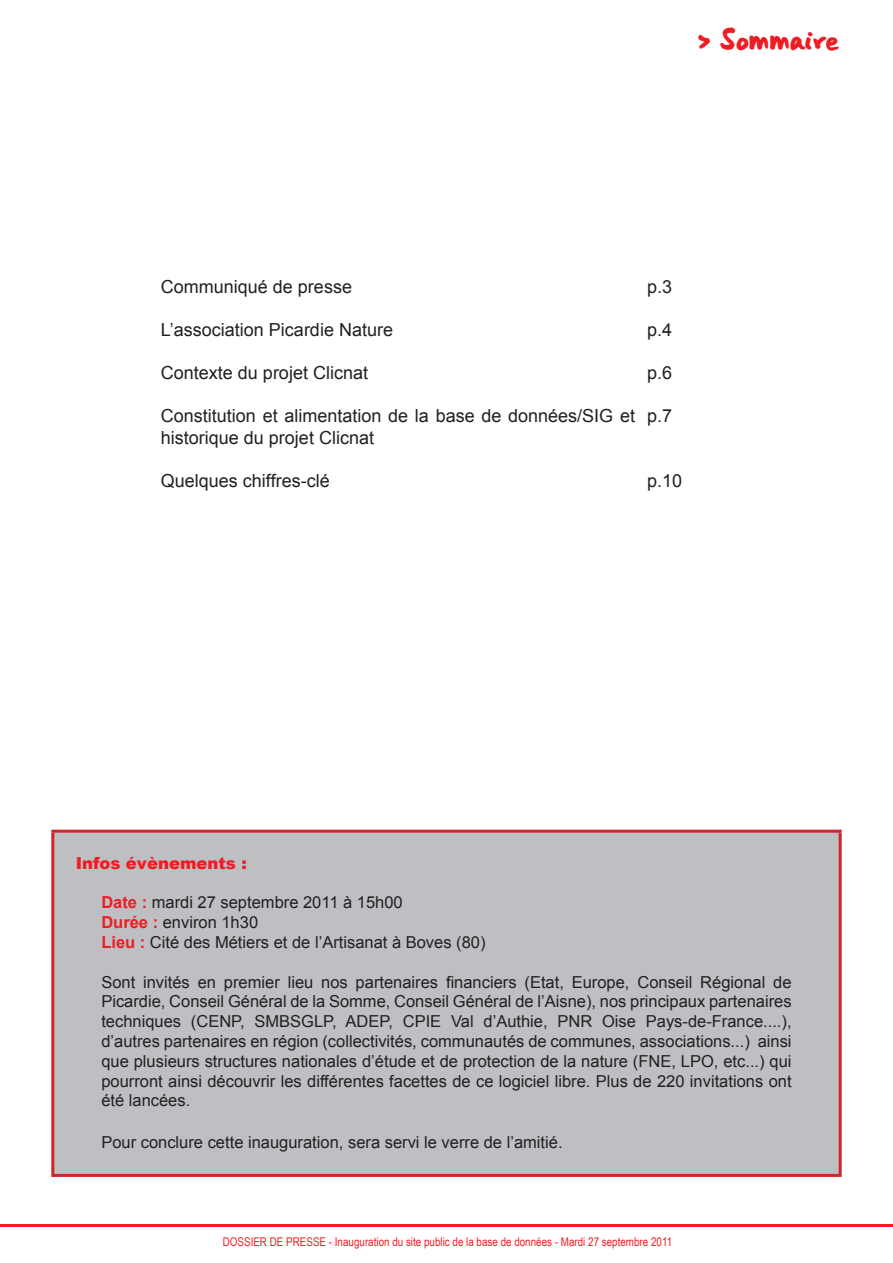
<style>
.page{position:relative;width:893px;height:1263px;background:#fff}
.page>*{position:absolute;margin:0;border:0;box-sizing:border-box;transform-origin:0 0}
.t1{font:22.5px "Gorri Sans";color:#ee1d23}
.t2{font:18px/21.6px "Arial";color:#231f20}
.t3{font:16.5px/19.8px "Arial";color:#231f20;text-align:justify}
.t4{font:900 16.5px "Arial";color:#ee1d23}
.t5{font:12px "Arial Narrow";color:#ee1d23}
.s1{font-weight:700;color:#ee1d23}
</style>
<div class="page">
<hr style="left:0;top:1225px;width:893px;height:2px;background:#ee1d23">
<div style="left:53px;top:831px;width:787px;height:344px;background:#bebfc2"></div>
<hr style="left:51px;top:830px;width:791px;height:3px;background:#d1232a">
<hr style="left:51px;top:833px;width:3px;height:341px;background:#d1232a">
<hr style="left:839px;top:833px;width:3px;height:341px;background:#d1232a">
<hr style="left:51px;top:1174px;width:791px;height:3px;background:#d1232a">
<p class="t1" style="left:698px;top:22px;width:143px">&gt; Sommaire</p>
<p class="t2" style="left:161px;top:276px;width:193px">Communiqué de presse</p>
<p class="t2" style="left:161px;top:319px;width:234px">L’association Picardie Nature</p>
<p class="t2" style="left:161px;top:362px;width:209px">Contexte du projet Clicnat</p>
<p class="t2" style="left:161px;top:405px;width:476px">Constitution et alimentation de la base de données/SIG et historique du projet Clicnat</p>
<p class="t2" style="left:161px;top:470px;width:170px">Quelques chiffres-clé</p>
<p class="t2" style="left:647px;top:276px;width:27px">p.3</p>
<p class="t2" style="left:647px;top:319px;width:27px">p.4</p>
<p class="t2" style="left:647px;top:362px;width:27px">p.6</p>
<p class="t2" style="left:647px;top:405px;width:27px">p.7</p>
<p class="t2" style="left:647px;top:470px;width:37px">p.10</p>
<p class="t4" style="left:76px;top:851px;width:173px">Infos évènements :</p>
<p class="t3" style="left:101px;top:893px;width:303px"><span class="s1">Date :</span> mardi 27 septembre 2011 à 15h00</p>
<p class="t3" style="left:101px;top:913px;width:158px"><span class="s1">Durée :</span> environ 1h30</p>
<p class="t3" style="left:101px;top:932px;width:386px"><span class="s1">Lieu :</span> Cité des Métiers et de l’Artisanat à Boves (80)</p>
<p class="t3" style="left:101px;top:972px;width:692px">Sont invités en premier lieu nos partenaires financiers (Etat, Europe, Conseil Régional de Picardie, Conseil Général de la Somme, Conseil Général de l’Aisne), nos principaux partenaires techniques (CENP, SMBSGLP, ADEP, CPIE Val d’Authie, PNR Oise Pays-de-France....), d’autres partenaires en région (collectivités, communautés de communes, associations...) ainsi que plusieurs structures nationales d’étude et de protection de la nature (FNE, LPO, etc...) qui pourront ainsi découvrir les différentes facettes de ce logiciel libre. Plus de 220 invitations ont été lancées.</p>
<p class="t3" style="left:101px;top:1132px;width:463px">Pour conclure cette inauguration, sera servi le verre de l’amitié.</p>
<p class="t5" style="left:223px;top:1233px;width:451px">DOSSIER DE PRESSE - Inauguration du site public de la base de données - Mardi 27 septembre 2011</p>
</div>
